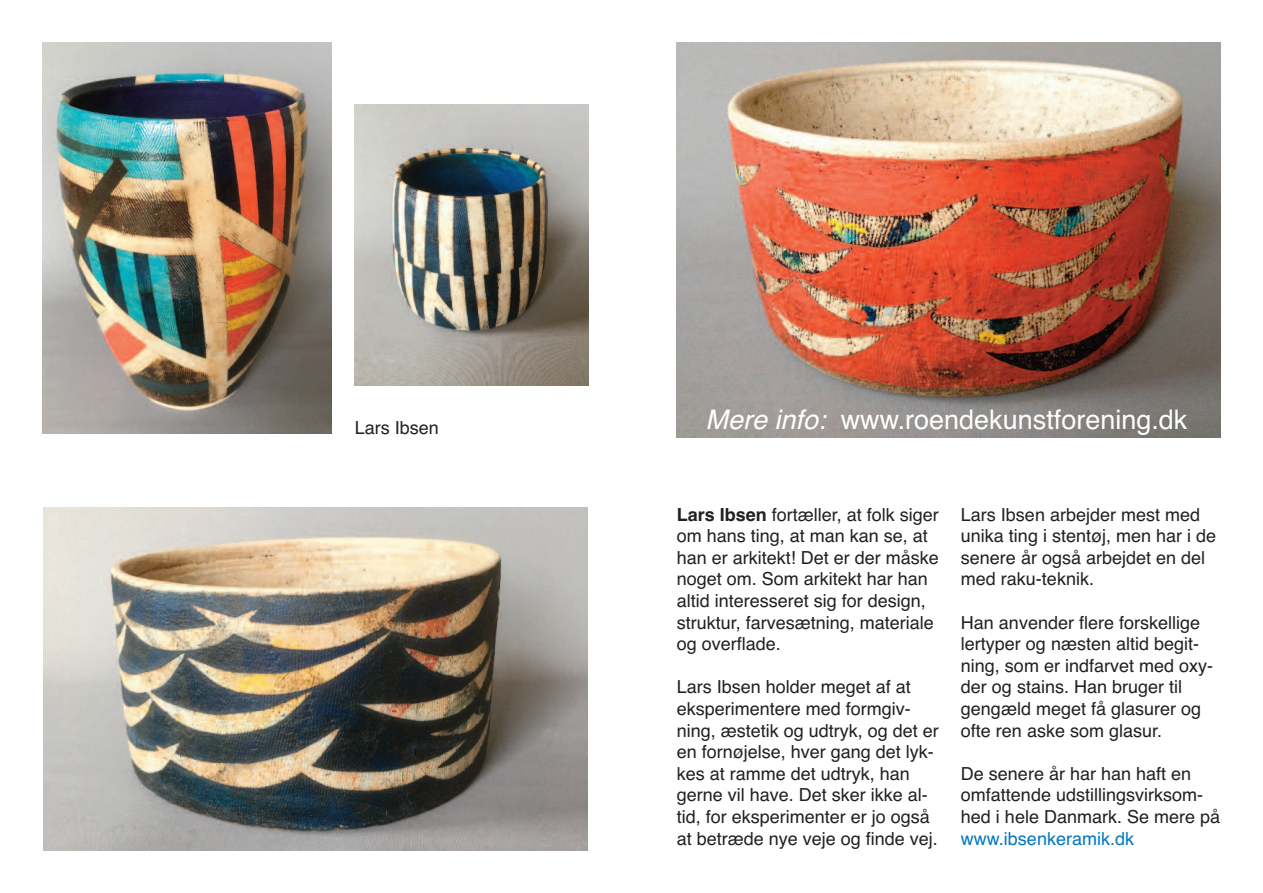
<style>
.page{position:relative;width:1263px;height:893px;background:#fff}
.page>*{position:absolute;margin:0;border:0;box-sizing:border-box;transform-origin:0 0}
.t1{font:27px "Helvetica";color:#fff}
.t2{font:18px/21.6px "Helvetica";color:#231f20}
.t3{font:18px "Helvetica";color:#0077bf}
.s1{font-style:italic}
.s2{font-weight:700}
</style>
<div class="page">
<img style="left:676px;top:43px;width:544px;height:395px">
<img style="left:355px;top:105px;width:233px;height:280px">
<img style="left:44px;top:507px;width:544px;height:343px">
<img style="left:43px;top:43px;width:289px;height:390px">
<p class="t2" style="left:355px;top:417px;width:86px">Lars Ibsen</p>
<h1 class="t1" style="left:706px;top:404px;width:483px"><span class="s1">Mere info:</span> www.roendekunstforening.dk</h1>
<p class="t2" style="left:677px;top:503px;width:264px"><span class="s2">Lars Ibsen</span> fortæller, at folk siger om hans ting, at man kan se, at han er arkitekt! Det er der måske noget om. Som arkitekt har han altid interesseret sig for design, struktur, farvesætning, materiale og overflade.</p>
<p class="t2" style="left:677px;top:676px;width:264px">Lars Ibsen holder meget af at eksperimentere med formgiv&shy;ning, æstetik og udtryk, og det er en fornøjelse, hver gang det lyk&shy;kes at ramme det udtryk, han gerne vil have. Det sker ikke al&shy;tid, for eksperimenter er jo også at betræde nye veje og finde vej.</p>
<p class="t2" style="left:961px;top:503px;width:257px">Lars Ibsen arbejder mest med unika ting i stentøj, men har i de senere år også arbejdet en del med raku-teknik.</p>
<p class="t2" style="left:961px;top:611px;width:254px">Han anvender flere forskellige lertyper og næsten altid begit&shy;ning, som er indfarvet med oxy&shy;der og stains. Han bruger til gengæld meget få glasurer og ofte ren aske som glasur.</p>
<p class="t2" style="left:961px;top:763px;width:261px">De senere år har han haft en omfattende udstillingsvirksom&shy;hed i hele Danmark. Se mere på</p>
<p class="t3" style="left:961px;top:828px;width:175px">www.ibsenkeramik.dk</p>
</div>
